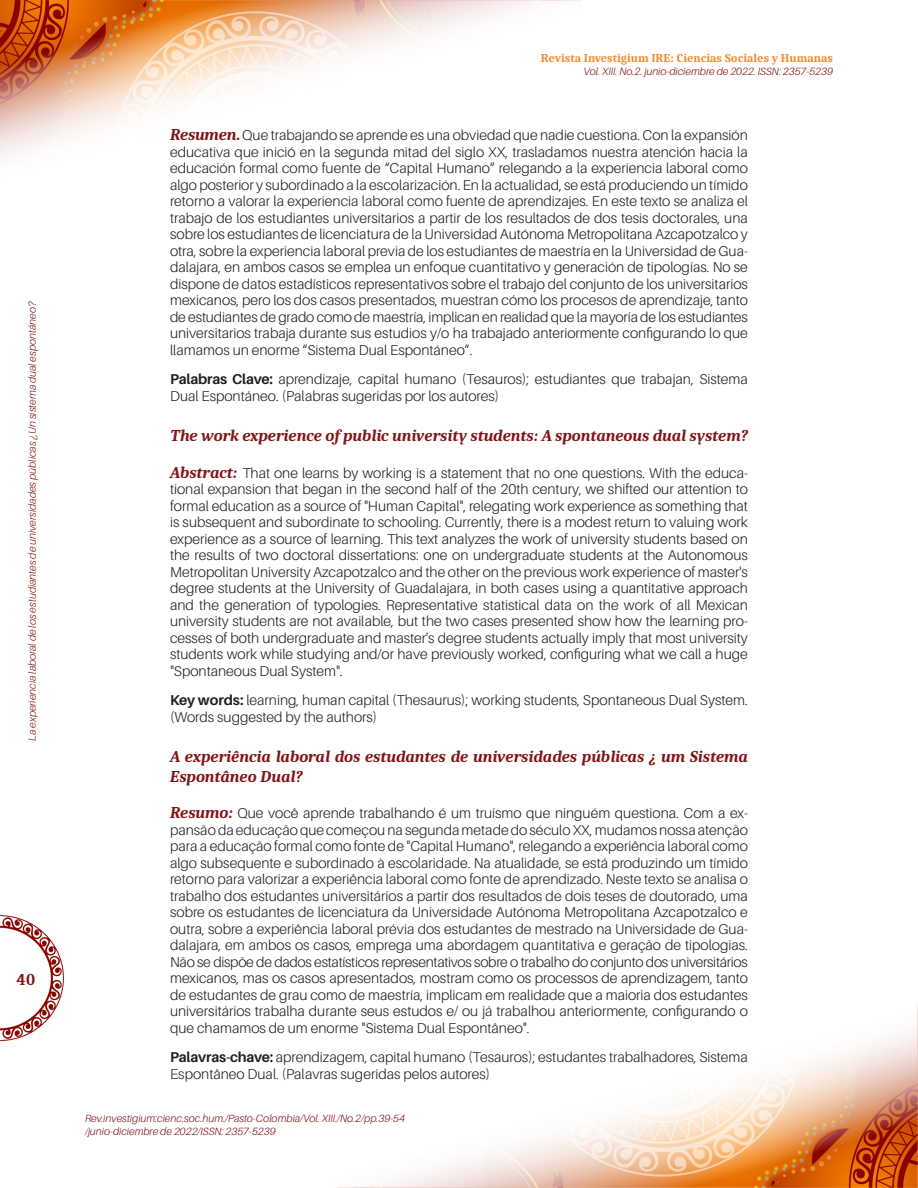
<style>
.page{position:relative;width:918px;height:1188px;background:#fff}
.page>*{position:absolute;margin:0;border:0;box-sizing:border-box;transform-origin:0 0}
.Título_Resumen{font:italic 700 16.5px/19.5px "Caladea";color:#831416}
.t1{font:700 16.5px "Caladea";color:#831416}
.Texto_Base{font:300 14.25px/16.5px "Aileron";color:#231f20;text-align:justify}
.t2{font:700 12px "Caladea";color:#f6892b}
.t3{font:italic 300 10.5px/12.6px "Aileron";color:#831416}
.s1{font-family:"Caladea";font-weight:700;font-style:italic;font-size:16.5px;color:#831416}
.s2{font-weight:700}
</style>
<div class="page">
<img style="left:0;top:0;width:918px;height:1188px">
<p class="t3" style="left:26px;top:741px;width:441px;rotate:-90deg">La experiencia laboral de los estudiantes de universidades públicas ¿Un sistema dual espontáneo?</p>
<p class="t1" style="left:16px;top:970px;width:21px">40</p>
<p class="t2" style="left:541px;top:51px;width:294px">Revista Investigium IRE: Ciencias Sociales y Humanas</p>
<p class="t3" style="left:584px;top:65px;width:251px">Vol. XIII. No.2. junio-diciembre de 2022. ISSN: 2357-5239</p>
<p class="Texto_Base" style="left:170px;top:127px;width:579px"><span class="s1">Resumen.</span> Que trabajando se aprende es una obviedad que nadie cuestiona. Con la expansión educativa que inició en la segunda mitad del siglo XX, trasladamos nuestra atención hacia la educación formal como fuente de “Capital Humano” relegando a la experiencia laboral como algo posterior y subordinado a la escolarización. En la actualidad, se está produciendo un tímido retorno a valorar la experiencia laboral como fuente de aprendizajes. En este texto se analiza el trabajo de los estudiantes universitarios a partir de los resultados de dos tesis doctorales, una sobre los estudiantes de licenciatura de la Universidad Autónoma Metropolitana Azcapotzalco y otra, sobre la experiencia laboral previa de los estudiantes de maestría en la Universidad de Gua&shy;dalajara, en ambos casos se emplea un enfoque cuantitativo y generación de tipologías. No se dispone de datos estadísticos representativos sobre el trabajo del conjunto de los universitarios mexicanos, pero los dos casos presentados, muestran cómo los procesos de aprendizaje, tanto de estudiantes de grado como de maestría, implican en realidad que la mayoría de los estudiantes universitarios trabaja durante sus estudios y/o ha trabajado anteriormente configurando lo que llamamos un enorme “Sistema Dual Espontáneo”.</p>
<p class="Texto_Base" style="left:170px;top:371px;width:579px"><span class="s2">Palabras Clave:</span> aprendizaje, capital humano (Tesauros); estudiantes que trabajan, Sistema<br>Dual Espontáneo. (Palabras sugeridas por los autores)</p>
<p class="Título_Resumen" style="left:170px;top:426px;width:579px">The work experience of public university students: A spontaneous dual system?</p>
<p class="Texto_Base" style="left:170px;top:465px;width:579px"><span class="s1">Abstract:</span> That one learns by working is a statement that no one questions. With the educa&shy;tional expansion that began in the second half of the 20th century, we shifted our attention to formal education as a source of "Human Capital", relegating work experience as something that is subsequent and subordinate to schooling. Currently, there is a modest return to valuing work experience as a source of learning. This text analyzes the work of university students based on the results of two doctoral dissertations: one on undergraduate students at the Autonomous Metropolitan University Azcapotzalco and the other on the previous work experience of master's degree students at the University of Guadalajara, in both cases using a quantitative approach and the generation of typologies. Representative statistical data on the work of all Mexican university students are not available, but the two cases presented show how the learning pro&shy;cesses of both undergraduate and master's degree students actually imply that most university students work while studying and/or have previously worked, configuring what we call a huge "Spontaneous Dual System".</p>
<p class="Texto_Base" style="left:170px;top:692px;width:579px"><span class="s2">Key words:</span> learning, human capital (Thesaurus); working students, Spontaneous Dual System. (Words suggested by the authors)</p>
<p class="Título_Resumen" style="left:170px;top:747px;width:579px">A experiência laboral dos estudantes de universidades públicas ¿ um Sistema<br>Espontâneo Dual?</p>
<p class="Texto_Base" style="left:170px;top:805px;width:579px"><span class="s1">Resumo:</span> Que você aprende trabalhando é um truísmo que ninguém questiona. Com a ex&shy;pansão da educação que começou na segunda metade do século XX, mudamos nossa atenção para a educação formal como fonte de "Capital Humano", relegando a experiência laboral como algo subsequente e subordinado à escolaridade. Na atualidade, se está produzindo um tímido retorno para valorizar a experiência laboral como fonte de aprendizado. Neste texto se analisa o trabalho dos estudantes universitários a partir dos resultados de dois teses de doutorado, uma sobre os estudantes de licenciatura da Universidade Autónoma Metropolitana Azcapotzalco e outra, sobre a experiência laboral prévia dos estudantes de mestrado na Universidade de Gua&shy;dalajara, em ambos os casos, emprega uma abordagem quantitativa e geração de tipologias.<br>Não se dispõe de dados estatísticos representativos sobre o trabalho do conjunto dos universitários mexicanos, mas os casos apresentados, mostram como os processos de aprendizagem, tanto de estudantes de grau como de maestría, implicam em realidade que a maioria dos estudantes universitários trabalha durante seus estudos e/ ou já trabalhou anteriormente, configurando o que chamamos de um enorme "Sistema Dual Espontâneo".</p>
<p class="Texto_Base" style="left:170px;top:1049px;width:579px"><span class="s2">Palavras-chave:</span> aprendizagem, capital humano (Tesauros); estudantes trabalhadores, Sistema<br>Espontâneo Dual. (Palavras sugeridas pelos autores)</p>
<p class="t3" style="left:85px;top:1112px;width:322px">Rev.investigium:cienc.soc.hum./Pasto-Colombia/Vol. XIII./No.2/pp.39-54 /junio-diciembre de 2022/ISSN: 2357-5239</p>
</div>
